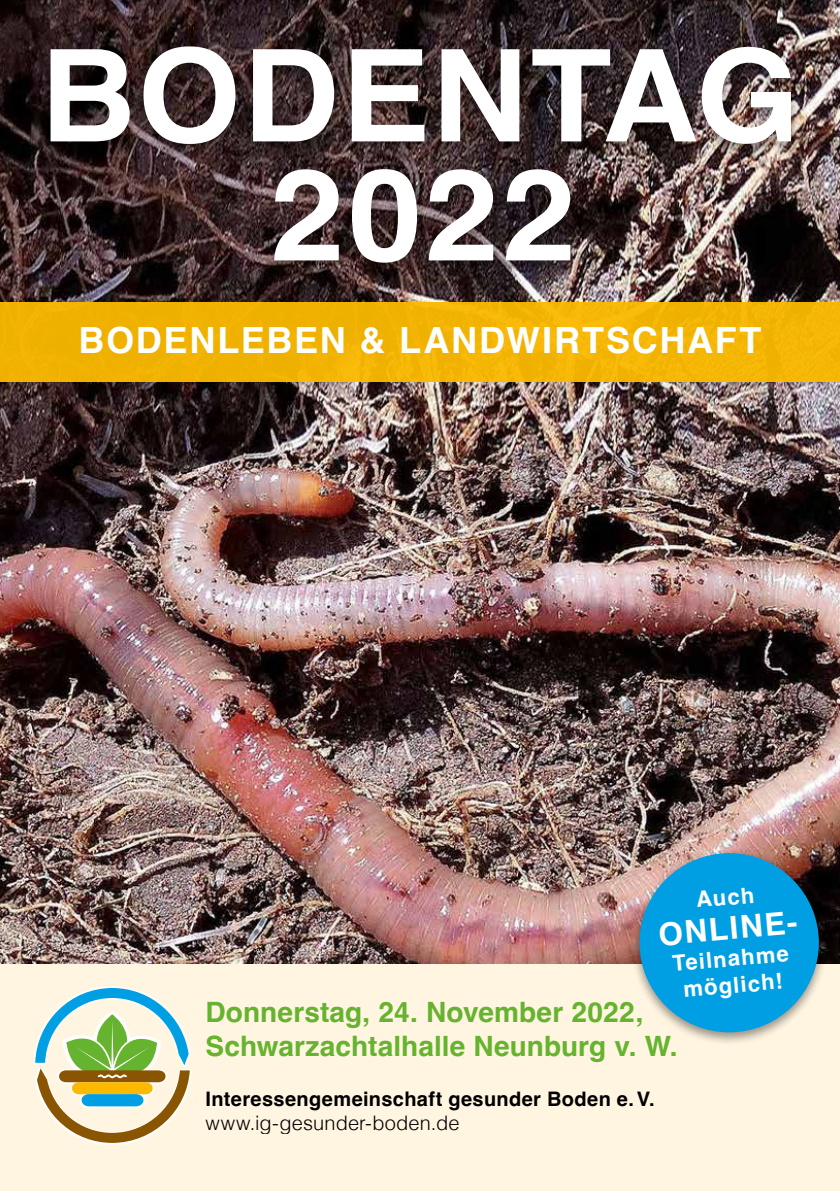
<style>
.page{position:relative;width:840px;height:1191px;background:#fff}
.page>*{position:absolute;margin:0;border:0;box-sizing:border-box;transform-origin:0 0}
.t1{font:700 128px/119px "Helvetica";letter-spacing:.015em;color:#fff;text-align:center;scale:1.04 1}
.t2{font:700 36px "Helvetica";letter-spacing:.05em;color:#fff}
.t3{font:700 31.6px "Helvetica";color:#fff}
.t4{font:700 28px/33.6px "Helvetica";letter-spacing:.005em;color:#65b32e}
.t5{font:700 22px/26.8px "Helvetica";color:#fff;text-align:center}
.t6{font:700 20px "Helvetica";letter-spacing:.02em;color:#000}
.t7{font:300 20px "Helvetica";letter-spacing:.005em;color:#000}
</style>
<div class="page">
<img style="left:0;top:0;width:839px;height:964px">
<div style="left:0;top:302px;width:839px;height:79px;background:#f1b302"></div>
<div style="left:39px;top:41px;width:763px;height:119px;background:#000;opacity:.4"></div>
<div style="left:263px;top:163px;width:317px;height:116px;background:#000;opacity:.4"></div>
<div style="left:0;top:964px;width:839px;height:227px;background:#fff5e1"></div>
<svg style="left:34px;top:986px;width:157px;height:158px"></svg>
<svg style="left:35px;top:988px;width:155px;height:154px"></svg>
<div style="left:630px;top:848px;width:197px;height:198px;background:#000;opacity:.4"></div>
<div style="left:639px;top:853px;width:179px;height:179px;background:#009fe3;border-radius:50%"></div>
<h1 class="t1" style="left:40px;top:51px;width:731px">BODENTAG<br>2022</h1>
<p class="t2" style="left:78px;top:318px;width:684px">BODENLEBEN &amp; LANDWIRTSCHAFT</p>
<p class="t5" style="left:694px;top:888px;width:60px;rotate:-5deg">Auch</p>
<p class="t3" style="left:656px;top:915px;width:146px;rotate:-5deg">ONLINE-</p>
<p class="t5" style="left:671px;top:952px;width:118px;rotate:-5deg">Teilnahme möglich!</p>
<p class="t4" style="left:205px;top:998px;width:473px">Donnerstag, 24. November 2022,<br>Schwarzachtalhalle Neunburg v. W.</p>
<p class="t6" style="left:205px;top:1086px;width:450px">Interessengemeinschaft gesunder Boden e.V.</p>
<p class="t7" style="left:205px;top:1105px;width:255px">www.ig-gesunder-boden.de</p>
</div>
